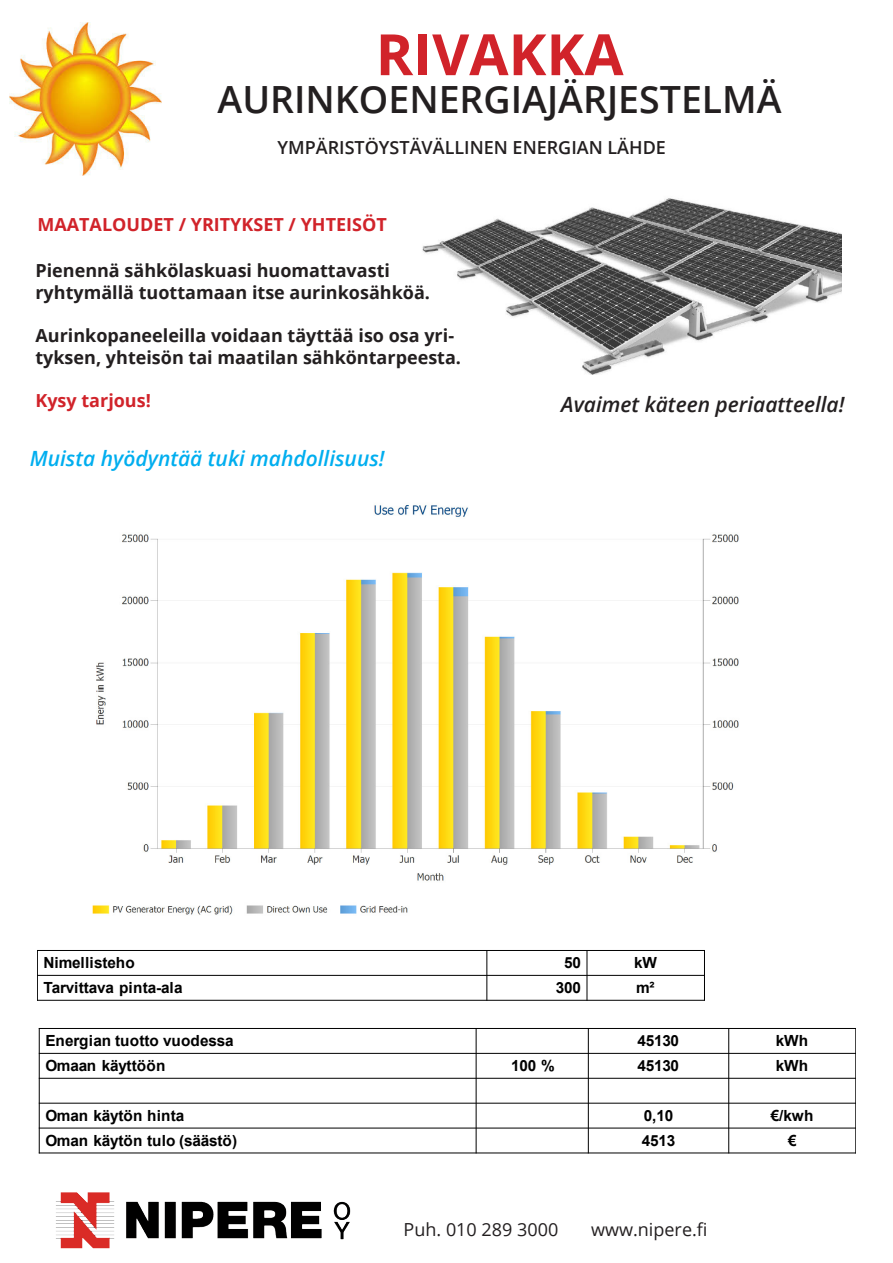
<style>
.page{position:relative;width:893px;height:1263px;background:#fff}
.page>*{position:absolute;margin:0;border:0;box-sizing:border-box;transform-origin:0 0}
.t1{font:700 57px "Open Sans";color:#d1232a}
.t2{font:600 37.5px "Open Sans";color:#231f20}
.t3{font:italic 600 21px "Open Sans";color:#00aeef}
.t4{font:italic 600 21px "Open Sans";color:#231f20}
.t5{font:700 18px/21.6px "Open Sans";color:#231f20}
.t6{font:700 18px "Open Sans";color:#d1232a}
.t7{font:600 18px "Open Sans";color:#231f20}
.t8{font:18px "Open Sans";color:#231f20}
.t9{font:700 15.3px "Arial";letter-spacing:-.015em;color:#000}
</style>
<div class="page">
<img style="left:92px;top:505px;width:647px;height:410px">
<img style="left:9px;top:23px;width:153px;height:152px">
<img style="left:56px;top:1192px;width:295px;height:57px">
<img style="left:422px;top:198px;width:419px;height:176px">
<hr style="left:476px;top:1028px;width:1px;height:125px;background:#000">
<hr style="left:588px;top:1028px;width:1px;height:125px;background:#000">
<hr style="left:728px;top:1028px;width:1px;height:125px;background:#000">
<hr style="left:39px;top:1053px;width:817px;height:1px;background:#000">
<hr style="left:39px;top:1078px;width:817px;height:1px;background:#000">
<hr style="left:39px;top:1103px;width:817px;height:1px;background:#000">
<hr style="left:39px;top:1128px;width:817px;height:1px;background:#000">
<hr style="left:39px;top:1028px;width:1px;height:125px;background:#000">
<hr style="left:855px;top:1028px;width:1px;height:125px;background:#000">
<hr style="left:39px;top:1028px;width:817px;height:1px;background:#000">
<hr style="left:39px;top:1152px;width:817px;height:1px;background:#000">
<hr style="left:486px;top:950px;width:1px;height:51px;background:#000">
<hr style="left:587px;top:950px;width:1px;height:51px;background:#000">
<hr style="left:37px;top:975px;width:668px;height:1px;background:#000">
<hr style="left:37px;top:950px;width:1px;height:51px;background:#000">
<hr style="left:704px;top:950px;width:1px;height:51px;background:#000">
<hr style="left:37px;top:950px;width:668px;height:1px;background:#000">
<hr style="left:37px;top:1000px;width:668px;height:1px;background:#000">
<p class="t1" style="left:376px;top:14px;width:249px">RIVAKKA</p>
<p class="t2" style="left:218px;top:73px;width:566px">AURINKOENERGIAJÄRJESTELMÄ</p>
<p class="t7" style="left:277px;top:136px;width:390px">YMPÄRISTÖYSTÄVÄLLINEN ENERGIAN LÄHDE</p>
<p class="t6" style="left:37px;top:212px;width:351px">MAATALOUDET / YRITYKSET / YHTEISÖT</p>
<p class="t5" style="left:35px;top:260px;width:356px">Pienennä sähkölaskuasi huomattavasti</p>
<p class="t5" style="left:35px;top:281px;width:396px">ryhtymällä tuottamaan itse aurinkosähköä.</p>
<p class="t5" style="left:35px;top:324px;width:427px">Aurinkopaneeleilla voidaan täyttää iso osa yri&shy;tyksen, yhteisön tai maatilan sähköntarpeesta.</p>
<p class="t6" style="left:35px;top:388px;width:117px">Kysy tarjous!</p>
<p class="t4" style="left:561px;top:390px;width:285px">Avaimet käteen periaatteella!</p>
<p class="t3" style="left:30px;top:444px;width:356px">Muista hyödyntää tuki mahdollisuus!</p>
<p class="t9" style="left:44px;top:953px;width:93px">Nimellisteho</p>
<p class="t9" style="left:564px;top:953px;width:18px">50</p>
<p class="t9" style="left:634px;top:953px;width:24px">kW</p>
<p class="t9" style="left:44px;top:977px;width:141px">Tarvittava pinta-ala</p>
<p class="t9" style="left:556px;top:977px;width:27px">300</p>
<p class="t9" style="left:636px;top:977px;width:20px">m²</p>
<p class="t9" style="left:45px;top:1031px;width:190px">Energian tuotto vuodessa</p>
<p class="t9" style="left:637px;top:1031px;width:43px">45130</p>
<p class="t9" style="left:776px;top:1031px;width:34px">kWh</p>
<p class="t9" style="left:45px;top:1055px;width:122px">Omaan käyttöön</p>
<p class="t9" style="left:511px;top:1055px;width:45px">100 %</p>
<p class="t9" style="left:637px;top:1055px;width:43px">45130</p>
<p class="t9" style="left:776px;top:1055px;width:34px">kWh</p>
<p class="t9" style="left:45px;top:1105px;width:141px">Oman käytön hinta</p>
<p class="t9" style="left:644px;top:1105px;width:31px">0,10</p>
<p class="t9" style="left:771px;top:1105px;width:44px">€/kwh</p>
<p class="t9" style="left:45px;top:1130px;width:193px">Oman käytön tulo (säästö)</p>
<p class="t9" style="left:642px;top:1130px;width:35px">4513</p>
<p class="t9" style="left:788px;top:1130px;width:10px">€</p>
<p class="t8" style="left:404px;top:1217px;width:156px">Puh. 010 289 3000</p>
<p class="t8" style="left:591px;top:1217px;width:118px">www.nipere.fi</p>
</div>
